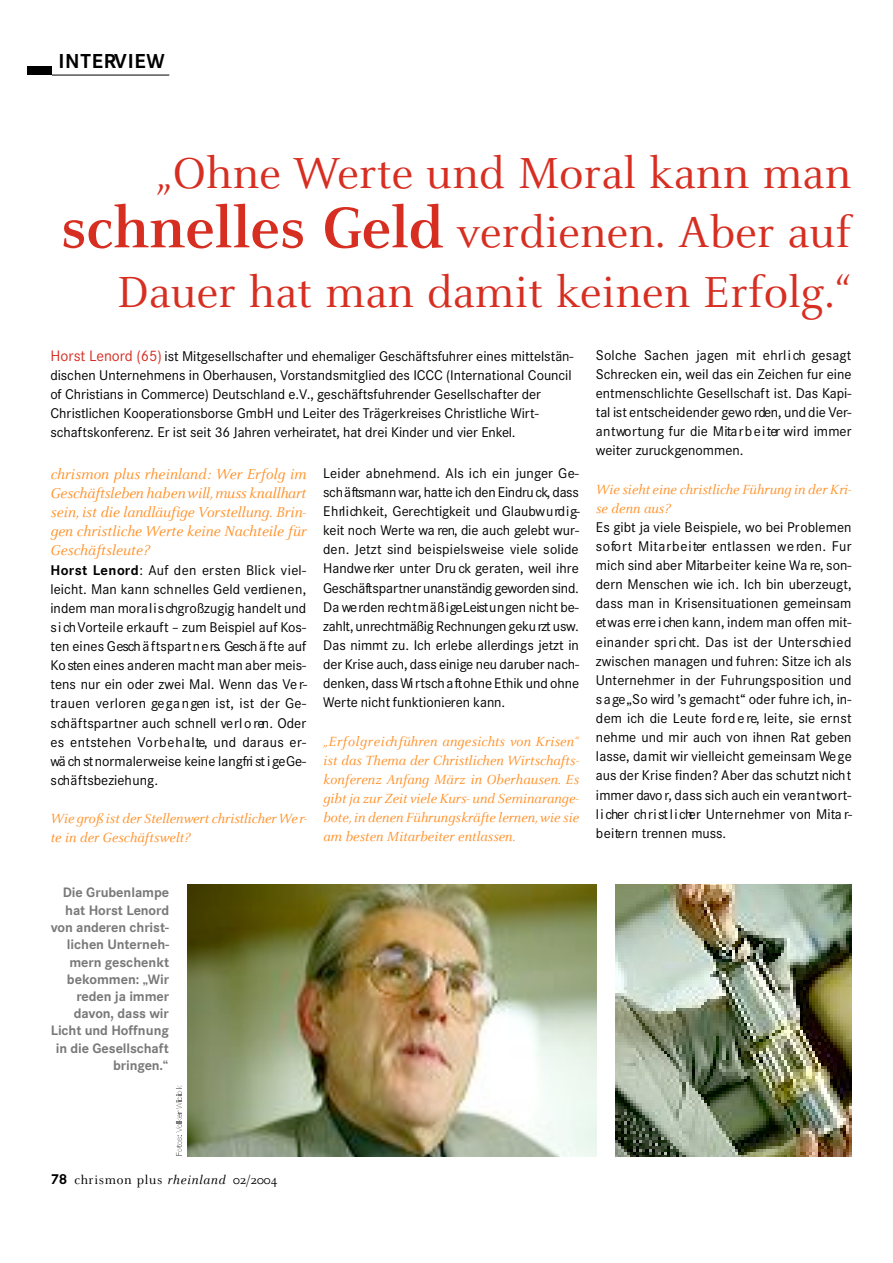
<style>
.page{position:relative;width:893px;height:1263px;background:#fff}
.page>*{position:absolute;margin:0;border:0;box-sizing:border-box;transform-origin:0 0}
.t1{font:48px/60px "Celeste";color:#d72e22;text-align:right}
.t2{font:700 21px "Corporate S";color:#000}
.t3{font:italic 15.75px/19.2px "Celeste";letter-spacing:-.005em;color:#ff932c;text-align:justify}
.t4{font:14.55px/19px "Corporate S";letter-spacing:-.005em;color:#000;text-align:justify}
.t5{font:italic 14.55px/19px "Celeste";color:#ff932c}
.t6{font:700 14.25px/17.2px "Corporate S";letter-spacing:-.005em;color:#797979;text-align:right}
.t7{font:13.5px "Celeste";letter-spacing:.045em;color:#000}
.s1{font-weight:700;font-size:63px}
.s2{font-size:15.75px;color:#d72e22}
.s3{font-weight:700}
.s4{font-family:"Corporate S";font-weight:700;font-size:15px}
.s5{font-style:italic}
</style>
<div class="page">
<hr style="left:52px;top:75px;width:117px;height:1px;background:#000">
<div style="left:27px;top:67px;width:25px;height:8px;background:#000"></div>
<img style="left:188px;top:885px;width:408px;height:271px">
<img style="left:615px;top:885px;width:236px;height:271px">
<svg style="left:176px;top:1085px;width:6px;height:71px"></svg>
<h2 class="t2" style="left:58px;top:54px;width:108px">IN T E RV IE W</h2>
<h1 class="t1" style="left:61px;top:147px;width:792px">„Ohne Werte und Moral kann man <span class="s1">schnelles Geld</span> verdienen. Aber auf<br>Dauer hat man damit keinen Erfolg.“</h1>
<p class="t4" style="left:50px;top:348px;width:524px;text-align:left"><span class="s2">Horst Lenord (65)</span> ist Mitgesellschafter und ehemaliger Geschäftsfuhrer eines mittelstän&shy;dischen Unternehmens in Oberhausen, Vorstandsmitglied des ICCC (International Council of Christians in Commerce) Deutschland e.V., geschäftsfuhrender Gesellschafter der Christlichen Kooperationsborse GmbH und Leiter des Trägerkreises Christliche Wirt&shy;schaftskonferenz. Er ist seit 36 Jahren verheiratet, hat drei Kinder und vier Enkel.</p>
<p class="t4" style="left:595px;top:347px;width:257px">S o lche Sachen jagen mit ehrl i ch ge s a g t Schrecken ein, weil das ein Zeichen fur eine entmenschlichte Gesellschaft ist. Das Kapi&shy;tal ist entscheidender gewo rden, und die Ve r&shy;a n t wo rtung fur die Mita r b e i ter wird immer weiter zuruckgenommen.</p>
<p class="t5" style="left:595px;top:481px;width:257px">Wie sieht eine ch ris tliche Führung in der Kri&shy;se denn aus?</p>
<p class="t4" style="left:595px;top:519px;width:257px">Es gibt ja viele Beispiele, wo bei Pro b le m e n s o fo rt Mita r b e i ter entlassen we rden. Fur m ich sind aber Mita r b e iter keine Wa re, son&shy;d e rn Menschen wie ich. Ich bin uberz e u g t, dass man in Krisensituationen ge m e in s a m et was erre i chen kann, indem man offen mit&shy;einander spri cht. Das ist der Unte rs ch ie d z w is chen managen und fuhren: Sitze ich als U n te rnehmer in der Fuhrungsposition und s a ge „So wird ’s ge m a cht“ oder fuhre ich, in&shy;dem ich die Leute fo rd e re, leite, sie ern st nehme und mir auch von ihnen Rat ge b e n lasse, damit wir vielleicht gemeinsam We ge aus der Krise finden? Aber das schutzt nich t immer davo r, dass sich auch ein ve ra n t wo rt&shy;l i cher ch ri st l i cher Unte rnehmer von Mita r&shy;b e ite rn trennen muss.</p>
<p class="t4" style="left:323px;top:465px;width:258px">Leider abnehmend. Als ich ein junger Ge&shy;s ch ä ftsmannwa r, hatte ich den Eindru ck, dass E h rlich keit, Gere ch tig keit und Glaubw u rd i g&shy;keit noch We rte wa ren, die auch gelebt wur&shy;den. Jetzt sind beispielsweise viele solide H a n d we rker unter Dru ck ge ra ten, weil ihre G e s ch ä fts p a rtner unanständig gewo rden sind.<br>Da we rden re ch t m ä ß igeLeist u n gen nicht be&shy;zahlt, unre chtmäßig Re ch n u n gen ge ku rzt usw.<br>Das nimmt zu. Ich erlebe allerdings jetzt in der Krise auch, dass einige neu daruber nach&shy;d e n ken, dassWi rts ch a ft ohne Ethik und ohne We rte nicht funktionieren ka n n .</p>
<p class="t5" style="left:323px;top:733px;width:257px;text-align:justify">„ E r f o lg r e ich führen angesichts von Krisen“ ist das Thema der Christlichen Wirtschafts&shy;konferenz A n fang März in Oberhausen. Es gibt ja zur Zeit viele Kurs- und Seminarange&shy;b o te , in denen Führungskräfte lernen,wie sie am besten Mitarbeiter entlassen.</p>
<p class="t3" style="left:50px;top:466px;width:257px">chrismon plus rheinland: Wer Erfolg im G e s ch ä ftsleben haben will,muss knallhart sein, ist die landläufige Vorstellung. Brin&shy;gen christliche Werte keine Nachteile für Geschäftsleute?</p>
<p class="t4" style="left:50px;top:562px;width:258px"><span class="s3">H o rst Lenord</span>: Auf den ersten Blick viel&shy;le icht. Man kann schnelles Geld ve rd ie n e n , indem man mora l i s chgroßzugig handelt und s i chVo rteile erka u ft – zum Beispiel auf Ko s&shy;ten eines Gesch ä fts p a rt n e rs. Gesch ä fte auf Ko sten eines anderen macht man aber meis&shy;tens nur ein oder zwei Mal. Wenn das Ve r&shy;trauen ve rlo ren ge ga n gen ist, ist der Ge&shy;s ch ä fts p a rtner auch schnell ve rl o ren. Oder es entstehen Vo r b e h a lte, und daraus er&shy;wä ch st norm a le rweise keine langfri st i ge Ge&shy;s ch ä ftsbeziehung.</p>
<p class="t5" style="left:50px;top:810px;width:258px;line-height:19.5px">Wie groß ist der Stellenwert ch ris tlicherWe r&shy;te in der Geschäftswelt?</p>
<p class="t6" style="left:51px;top:886px;width:120px">Die Grubenlampe hat Horst Lenord von anderen christ&shy;lichen Unterneh&shy;mern geschenkt bekommen: „Wir reden ja immer davon, dass wir<br>Licht und Hoffnung in die Gesellschaft bringen.“</p>
<p class="t7" style="left:50px;top:1175px;width:228px"><span class="s4">78</span> chrismon plus <span class="s5">r h e in la n d</span> 02/2004</p>
</div>
